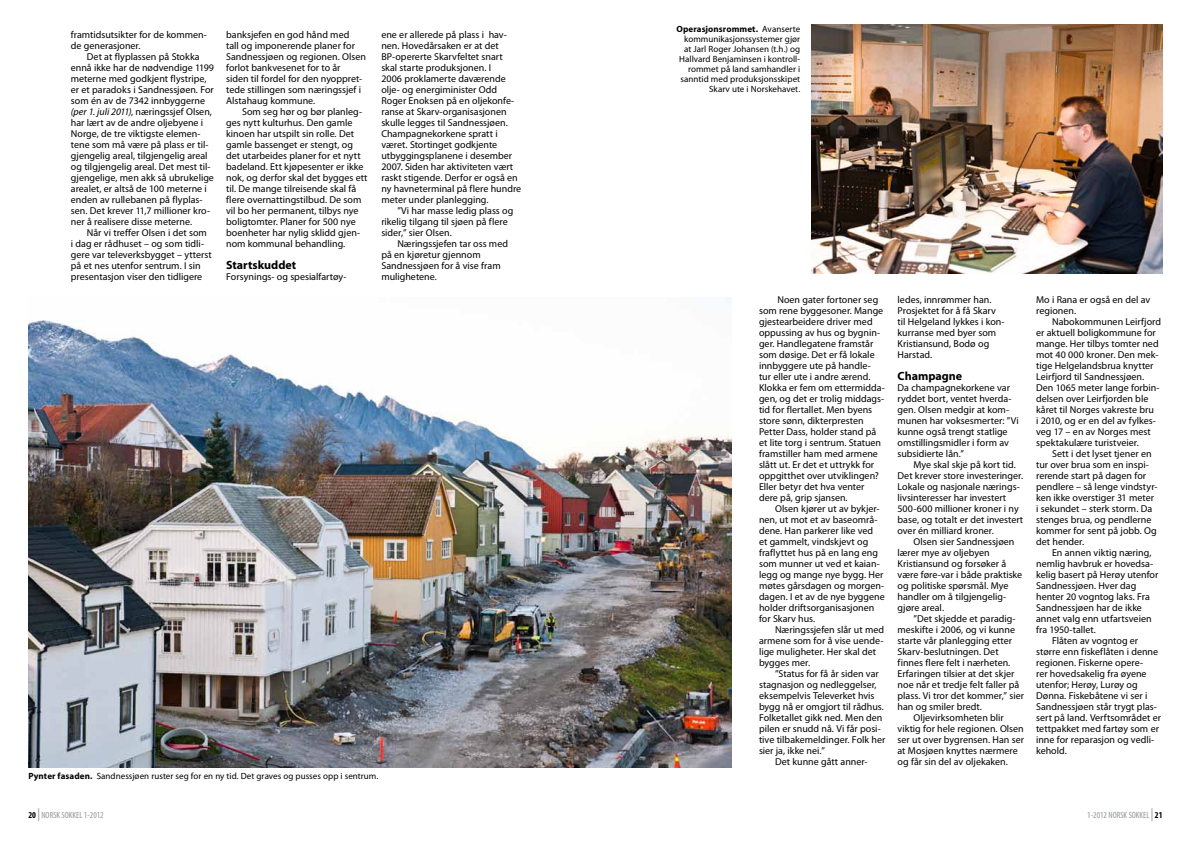
<style>
.page{position:relative;width:1191px;height:842px;background:#fff}
.page>*{position:absolute;margin:0;border:0;box-sizing:border-box;transform-origin:0 0}
.t1{font:700 12px "Myriad Pro";color:#000}
.t2{font:10px/11px "Myriad Pro";color:#000}
.t3{font:9px/10.1px "Myriad Pro";letter-spacing:.005em;color:#000;text-align:right}
.t4{font:condensed 9px "Myriad Pro";color:#939598}
.s1{font-style:italic}
.s2{font-weight:700}
.s3{font-weight:700;color:#000}
.s4{font-size:13px}
</style>
<div class="page">
<img style="left:28px;top:298px;width:703px;height:469px">
<img style="left:812px;top:25px;width:350px;height:249px">
<p class="t2" style="left:71px;top:29px;width:138px">framtidsutsikter for de kommen&shy;de generasjoner.</p>
<p class="t2" style="left:71px;top:51px;width:145px;text-indent:16px">Det at flyplassen på Stokka ennå ikke har de nødvendige 1199 meterne med godkjent flystripe, er et paradoks i Sandnessjøen. For som én av de 7342 innbyggerne <span class="s1">(per 1. juli 2011)</span>, næringssjef Olsen, har lært av de andre oljebyene i<br>Norge, de tre viktigste elemen&shy;tene som må være på plass er til&shy;gjengelig areal, tilgjengelig areal og tilgjengelig areal. Det mest til&shy;gjengelige, men akk så ubrukelige arealet, er altså de 100 meterne i enden av rullebanen på flyplas&shy;sen. Det krever 11,7 millioner kro&shy;ner å realisere disse meterne.</p>
<p class="t2" style="left:71px;top:227px;width:142px;text-indent:16px">Når vi treffer Olsen i det som<br>i dag er rådhuset – og som tidli&shy;gere var televerksbygget – ytterst på et nes utenfor sentrum. I sin presentasjon viser den tidligere</p>
<p class="t2" style="left:226px;top:29px;width:141px">banksjefen en god hånd med<br>tall og imponerende planer for<br>Sandnessjøen og regionen. Olsen forlot bankvesenet for to år<br>siden til fordel for den nyoppret&shy;tede stillingen som næringssjef i<br>Alstahaug kommune.</p>
<p class="t2" style="left:226px;top:106px;width:143px;text-indent:16px">Som seg hør og bør planleg&shy;ges nytt kulturhus. Den gamle kinoen har utspilt sin rolle. Det gamle bassenget er stengt, og det utarbeides planer for et nytt badeland. Ett kjøpesenter er ikke nok, og derfor skal det bygges ett til. De mange tilreisende skal få flere overnattingstilbud. De som vil bo her permanent, tilbys nye boligtomter. Planer for 500 nye boenheter har nylig sklidd gjen&shy;nom kommunal behandling.</p>
<p class="t1" style="left:226px;top:258px;width:72px">Startskuddet</p>
<p class="t2" style="left:226px;top:271px;width:122px">Forsynings- og spesialfartøy-</p>
<p class="t2" style="left:381px;top:29px;width:141px">ene er allerede på plass i hav&shy;nen. Hovedårsaken er at det<br>BP-opererte Skarvfeltet snart<br>skal starte produksjonen. I<br>2006 proklamerte daværende olje- og energiminister Odd<br>Roger Enoksen på en oljekonfe&shy;ranse at Skarv-organisasjonen skulle legges til Sandnessjøen.<br>Champagnekorkene spratt i været. Stortinget godkjente utbyggingsplanene i desember<br>2007. Siden har aktiviteten vært raskt stigende. Derfor er også en ny havneterminal på flere hundre meter under planlegging.</p>
<p class="t2" style="left:381px;top:205px;width:134px;text-indent:16px">”Vi har masse ledig plass og rikelig tilgang til sjøen på flere sider,” sier Olsen.</p>
<p class="t2" style="left:381px;top:238px;width:128px;text-indent:16px">Næringssjefen tar oss med på en kjøretur gjennom<br>Sandnessjøen for å vise fram mulighetene.</p>
<p class="t3" style="left:676px;top:24px;width:125px"><span class="s2">Operasjonsrommet.</span> Avanserte kommunikasjonssystemer gjør at Jarl Roger Johansen (t.h.) og<br>Hallvard Benjaminsen i kontroll&shy;rommet på land samhandler i sanntid med produksjonsskipet<br>Skarv ute i Norskehavet.</p>
<p class="t2" style="left:759px;top:294px;width:127px;text-indent:18px">Noen gater fortoner seg som rene byggesoner. Mange gjestearbeidere driver med oppussing av hus og bygnin&shy;ger. Handlegatene framstår som døsige. Det er få lokale innbyggere ute på handle&shy;tur eller ute i andre ærend.<br>Klokka er fem om ettermidda&shy;gen, og det er trolig middags&shy;tid for flertallet. Men byens store sønn, dikterpresten<br>Petter Dass, holder stand på et lite torg i sentrum. Statuen framstiller ham med armene slått ut. Er det et uttrykk for oppgitthet over utviklingen?<br>Eller betyr det hva venter dere på, grip sjansen.</p>
<p class="t2" style="left:759px;top:503px;width:127px;text-indent:16px">Olsen kjører ut av bykjer&shy;nen, ut mot et av baseområ&shy;dene. Han parkerer like ved<br>et gammelt, vindskjevt og fraflyttet hus på en lang eng som munner ut ved et kaian&shy;legg og mange nye bygg. Her møtes gårsdagen og morgen&shy;dagen. I et av de nye byggene holder driftsorganisasjonen for Skarv hus.</p>
<p class="t2" style="left:759px;top:624px;width:127px;text-indent:16px">Næringssjefen slår ut med armene som for å vise uende&shy;lige muligheter. Her skal det bygges mer.</p>
<p class="t2" style="left:775px;top:668px;width:105px">”Status for få år siden var</p>
<p class="t2" style="left:759px;top:679px;width:119px">stagnasjon og nedleggelser,</p>
<p class="t2" style="left:759px;top:690px;width:117px">eksempelvis Televerket hvis</p>
<p class="t2" style="left:759px;top:701px;width:126px">bygg nå er omgjort til rådhus.</p>
<p class="t2" style="left:759px;top:712px;width:125px">Folketallet gikk ned. Men den</p>
<p class="t2" style="left:759px;top:723px;width:123px">pilen er snudd nå. Vi får posi-</p>
<p class="t2" style="left:759px;top:734px;width:128px">tive tilbakemeldinger. Folk her</p>
<p class="t2" style="left:759px;top:745px;width:67px">sier ja, ikke nei.”</p>
<p class="t2" style="left:775px;top:756px;width:94px">Det kunne gått anner-</p>
<p class="t2" style="left:897px;top:294px;width:109px">ledes, innrømmer han.<br>Prosjektet for å få Skarv til Helgeland lykkes i kon&shy;kurranse med byer som<br>Kristiansund, Bodø og<br>Harstad.</p>
<p class="t1" style="left:897px;top:369px;width:66px">Champagne</p>
<p class="t2" style="left:897px;top:382px;width:123px">Da champagnekorkene var ryddet bort, ventet hverda&shy;gen. Olsen medgir at kom&shy;munen har voksesmerter: ”Vi kunne også trengt statlige omstillingsmidler i form av subsidierte lån.”</p>
<p class="t2" style="left:897px;top:459px;width:127px;text-indent:16px">Mye skal skje på kort tid.<br>Det krever store investeringer.<br>Lokale og nasjonale nærings&shy;livsinteresser har investert<br>500-600 millioner kroner i ny base, og totalt er det investert over én milliard kroner.</p>
<p class="t2" style="left:897px;top:536px;width:126px;text-indent:16px">Olsen sier Sandnessjøen lærer mye av oljebyen<br>Kristiansund og forsøker å være føre-var i både praktiske og politiske spørsmål. Mye handler om å tilgjengelig&shy;gjøre areal.</p>
<p class="t2" style="left:913px;top:613px;width:104px">”Det skjedde et paradig-</p>
<p class="t2" style="left:897px;top:624px;width:119px">meskifte i 2006, og vi kunne</p>
<p class="t2" style="left:897px;top:635px;width:116px">starte vår planlegging etter</p>
<p class="t2" style="left:897px;top:646px;width:103px">Skarv-beslutningen. Det</p>
<p class="t2" style="left:897px;top:657px;width:114px">finnes flere felt i nærheten.</p>
<p class="t2" style="left:897px;top:668px;width:118px">Erfaringen tilsier at det skjer</p>
<p class="t2" style="left:897px;top:679px;width:123px">noe når et tredje felt faller på</p>
<p class="t2" style="left:897px;top:690px;width:128px">plass. Vi tror det kommer,” sier</p>
<p class="t2" style="left:897px;top:701px;width:86px">han og smiler bredt.</p>
<p class="t2" style="left:913px;top:712px;width:92px">Oljevirksomheten blir</p>
<p class="t2" style="left:897px;top:723px;width:128px">viktig for hele regionen. Olsen</p>
<p class="t2" style="left:897px;top:734px;width:128px">ser ut over bygrensen. Han ser</p>
<p class="t2" style="left:897px;top:745px;width:122px">at Mosjøen knyttes nærmere</p>
<p class="t2" style="left:897px;top:756px;width:112px">og får sin del av oljekaken.</p>
<p class="t2" style="left:1036px;top:294px;width:116px">Mo i Rana er også en del av regionen.</p>
<p class="t2" style="left:1036px;top:316px;width:126px;text-indent:16px">Nabokommunen Leirfjord er aktuell boligkommune for mange. Her tilbys tomter ned mot 40 000 kroner. Den mek&shy;tige Helgelandsbrua knytter<br>Leirfjord til Sandnessjøen.<br>Den 1065 meter lange forbin&shy;delsen over Leirfjorden ble kåret til Norges vakreste bru<br>i 2010, og er en del av fylkes&shy;veg 17 – en av Norges mest spektakulære turistveier.</p>
<p class="t2" style="left:1036px;top:448px;width:123px;text-indent:16px">Sett i det lyset tjener en tur over brua som en inspi&shy;rerende start på dagen for pendlere – så lenge vindstyr&shy;ken ikke overstiger 31 meter i sekundet – sterk storm. Da stenges brua, og pendlerne kommer for sent på jobb. Og det hender.</p>
<p class="t2" style="left:1052px;top:547px;width:101px">En annen viktig næring,</p>
<p class="t2" style="left:1036px;top:558px;width:119px">nemlig havbruk er hovedsa-</p>
<p class="t2" style="left:1036px;top:569px;width:124px">kelig basert på Herøy utenfor</p>
<p class="t2" style="left:1036px;top:580px;width:102px">Sandnessjøen. Hver dag</p>
<p class="t2" style="left:1036px;top:591px;width:115px">henter 20 vogntog laks. Fra</p>
<p class="t2" style="left:1036px;top:602px;width:107px">Sandnessjøen har de ikke</p>
<p class="t2" style="left:1036px;top:613px;width:117px">annet valg enn utfartsveien</p>
<p class="t2" style="left:1036px;top:624px;width:61px">fra 1950-tallet.</p>
<p class="t2" style="left:1052px;top:635px;width:88px">Flåten av vogntog er</p>
<p class="t2" style="left:1036px;top:646px;width:124px">større enn fiskeflåten i denne</p>
<p class="t2" style="left:1036px;top:657px;width:109px">regionen. Fiskerne opere-</p>
<p class="t2" style="left:1036px;top:668px;width:112px">rer hovedsakelig fra øyene</p>
<p class="t2" style="left:1036px;top:679px;width:103px">utenfor; Herøy, Lurøy og</p>
<p class="t2" style="left:1036px;top:690px;width:113px">Dønna. Fiskebåtene vi ser i</p>
<p class="t2" style="left:1036px;top:701px;width:122px">Sandnessjøen står trygt plas-</p>
<p class="t2" style="left:1036px;top:712px;width:126px">sert på land. Verftsområdet er</p>
<p class="t2" style="left:1036px;top:723px;width:124px">tettpakket med fartøy som er</p>
<p class="t2" style="left:1036px;top:734px;width:120px">inne for reparasjon og vedli-</p>
<p class="t2" style="left:1036px;top:745px;width:32px">kehold.</p>
<p class="t3" style="left:28px;top:771px;width:351px"><span class="s2">Pynter fasaden.</span> Sandnessjøen ruster seg for en ny tid. Det graves og pusses opp i sentrum.</p>
<p class="t4" style="left:28px;top:810px;width:77px"><span class="s3">20</span> <span class="s4">|</span> NORSK SOKKEL 1-2012</p>
<p class="t4" style="left:1087px;top:810px;width:77px">1-2012 NORSK SOKKEL <span class="s4">|</span> <span class="s3">21</span></p>
</div>
